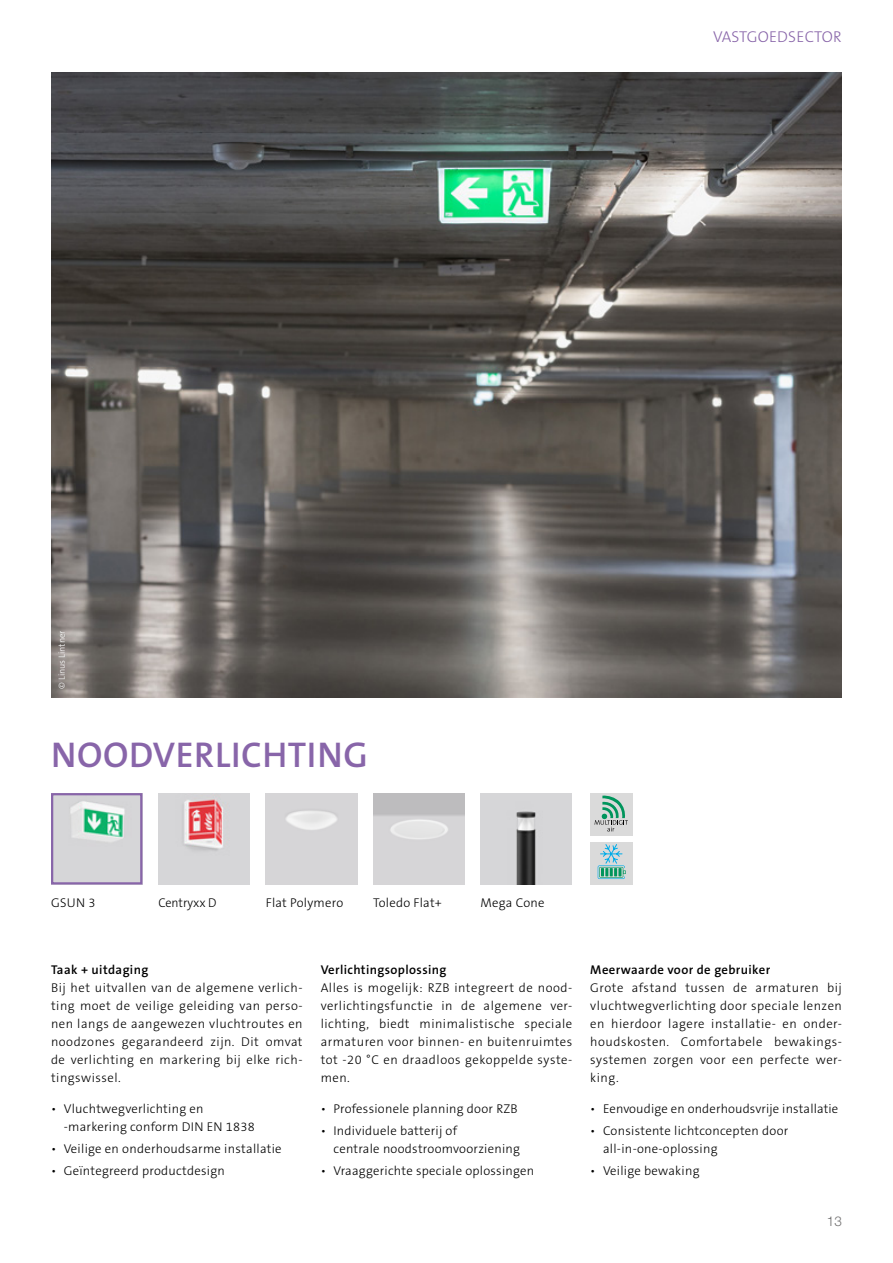
<style>
.page{position:relative;width:893px;height:1263px;background:#fff}
.page>*{position:absolute;margin:0;border:0;box-sizing:border-box;transform-origin:0 0}
.TheSansB_Big_Green_Headline{font:600 36px "The Sans B W6";letter-spacing:.015em;color:#8865a9}
.t1{font:300 15.75px "The Sans B W3";letter-spacing:.015em;color:#8865a9}
.t2{font:300 13.5px "Helvetica Neue LTW1 G";color:#706f6f}
.Fließtext_Objektbeschreibung{font:300 12.75px/18px "The Sans B W3";letter-spacing:.02em;color:#000;text-align:justify}
.TheSansB_Small_Black_Headline{font:600 12.75px "The Sans B W6";letter-spacing:.03em;color:#000}
.TheSansB_Miniaturtexte_6_5pt{font:300 12.75px "The Sans B W3";letter-spacing:.02em;color:#000}
.TheSansB_Miniaturtexte_6_5pt-2{font:300 12.75px "The Sans B W3";color:#000;scale:.96 1}
.Copyright_Hinweis{font:300 9px "The Sans B W3";color:#fff}
</style>
<div class="page">
<img style="left:51px;top:72px;width:791px;height:625px">
<img style="left:54px;top:796px;width:85px;height:85px">
<div style="left:51px;top:793px;width:91px;height:91px;border:2px solid #8865a9"></div>
<img style="left:158px;top:793px;width:92px;height:91px">
<img style="left:480px;top:793px;width:92px;height:91px">
<div style="left:590px;top:793px;width:42px;height:43px;background:#dadada"></div>
<svg style="left:594px;top:795px;width:34px;height:36px"></svg>
<div style="left:590px;top:842px;width:42px;height:42px;background:#dadada"></div>
<svg style="left:598px;top:844px;width:28px;height:35px"></svg>
<p class="t1" style="left:713px;top:26px;width:130px">VASTGOEDSECTOR</p>
<p class="Copyright_Hinweis" style="left:56px;top:689px;width:60px;rotate:-90deg">© Linus Lintner</p>
<p class="Copyright_Hinweis" style="left:55px;top:689px;width:60px;rotate:-90deg">© Jürg Knuchel</p>
<p class="TheSansB_Big_Green_Headline" style="left:51px;top:731px;width:318px">NOODVERLICHTING</p>
<p class="TheSansB_Miniaturtexte_6_5pt" style="left:51px;top:894px;width:46px">GSUN 3</p>
<p class="TheSansB_Miniaturtexte_6_5pt-2" style="left:158px;top:894px;width:62px">Centryxx D</p>
<p class="TheSansB_Miniaturtexte_6_5pt" style="left:266px;top:894px;width:79px">Flat Polymero</p>
<p class="TheSansB_Miniaturtexte_6_5pt" style="left:373px;top:894px;width:70px">Toledo Flat+</p>
<p class="TheSansB_Miniaturtexte_6_5pt" style="left:480px;top:894px;width:66px">Mega Cone</p>
<p class="TheSansB_Small_Black_Headline" style="left:51px;top:961px;width:99px">Taak + uitdaging</p>
<p class="Fließtext_Objektbeschreibung" style="left:51px;top:979px;width:253px">Bij het uitvallen van de algemene verlich&shy;ting moet de veilige geleiding van perso&shy;nen langs de aangewezen vluchtroutes en noodzones gegarandeerd zijn. Dit omvat de verlichting en markering bij elke rich&shy;tingswissel.</p>
<p class="Fließtext_Objektbeschreibung" style="left:64px;top:1099px;width:192px;text-indent:-13px">• Vluchtwegverlichting en -markering conform DIN EN 1838</p>
<p class="Fließtext_Objektbeschreibung" style="left:51px;top:1140px;width:232px">• Veilige en onderhoudsarme installatie</p>
<p class="Fließtext_Objektbeschreibung" style="left:51px;top:1162px;width:175px">• Geïntegreerd productdesign</p>
<p class="TheSansB_Small_Black_Headline" style="left:321px;top:961px;width:127px">Verlichtingsoplossing</p>
<p class="Fließtext_Objektbeschreibung" style="left:321px;top:979px;width:253px">Alles is mogelijk: RZB integreert de nood&shy;verlichtingsfunctie in de algemene ver&shy;lichting, biedt minimalistische speciale armaturen voor binnen- en buitenruimtes tot -20 °C en draadloos gekoppelde syste&shy;men.</p>
<p class="Fließtext_Objektbeschreibung" style="left:321px;top:1099px;width:199px">• Professionele planning door RZB</p>
<p class="Fließtext_Objektbeschreibung" style="left:333px;top:1122px;width:188px;text-indent:-13px">• Individuele batterij of<br>centrale noodstroomvoorziening</p>
<p class="Fließtext_Objektbeschreibung" style="left:321px;top:1162px;width:215px">• Vraaggerichte speciale oplossingen</p>
<p class="TheSansB_Small_Black_Headline" style="left:590px;top:961px;width:181px">Meerwaarde voor de gebruiker</p>
<p class="Fließtext_Objektbeschreibung" style="left:590px;top:979px;width:253px">Grote afstand tussen de armaturen bij vluchtwegverlichting door speciale lenzen en hierdoor lagere installatie- en onder&shy;houdskosten. Comfortabele bewakings&shy;systemen zorgen voor een perfecte wer&shy;king.</p>
<p class="Fließtext_Objektbeschreibung" style="left:590px;top:1099px;width:250px">• Eenvoudige en onderhoudsvrije installatie</p>
<p class="Fließtext_Objektbeschreibung" style="left:603px;top:1122px;width:187px;text-indent:-13px">• Consistente lichtconcepten door all-in-one-oplossing</p>
<p class="Fließtext_Objektbeschreibung" style="left:590px;top:1162px;width:111px">• Veilige bewaking</p>
<p class="t2" style="left:827px;top:1213px;width:17px">13</p>
</div>
